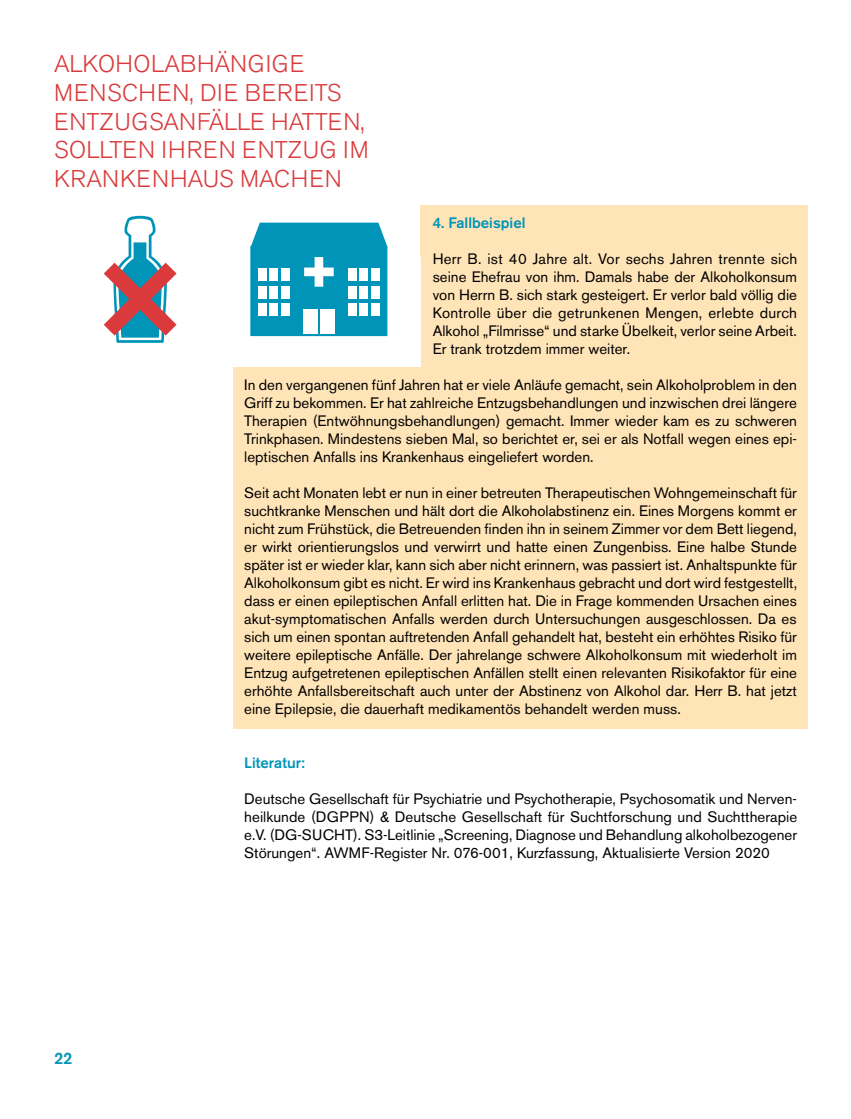
<style>
.page{position:relative;width:851px;height:1119px;background:#fff}
.page>*{position:absolute;margin:0;border:0;box-sizing:border-box;transform-origin:0 0}
.t1{font:300 24px/28.8px "Akzidenz Grotesk BE";letter-spacing:.02em;color:#da3a3b}
.t2{font:500 16.5px "Akzidenz Grotesk BE";color:#0095b8}
.t3{font:15px/18px "Akzidenz Grotesk BE";color:#000;text-align:justify}
.t4{font:500 15px "Akzidenz Grotesk BE";color:#0095b8}
</style>
<div class="page">
<div style="left:233px;top:205px;width:574px;height:37px;background:#ffe4b7"></div>
<div style="left:233px;top:224px;width:574px;height:32px;background:#ffe4b7"></div>
<div style="left:421px;top:241px;width:386px;height:128px;background:#ffe4b7"></div>
<div style="left:233px;top:367px;width:574px;height:110px;background:#ffe4b7"></div>
<div style="left:233px;top:475px;width:574px;height:254px;background:#ffe4b7"></div>
<div style="left:54px;top:54px;width:366px;height:295px;background:#fff"></div>
<svg style="left:104px;top:216px;width:72px;height:127px"></svg>
<svg style="left:250px;top:222px;width:137px;height:114px"></svg>
<h1 class="t1" style="left:54px;top:50px;width:316px">ALKOHOLABHÄNGIGE<br>MENSCHEN, DIE BEREITS<br>ENTZUGSANFÄLLE HATTEN,<br>SOLLTEN IHREN ENTZUG IM<br>KRANKENHAUS MACHEN</h1>
<p class="t4" style="left:432px;top:213px;width:94px">4. Fallbeispiel</p>
<p class="t3" style="left:432px;top:250px;width:366px">Herr B. ist 40 Jahre alt. Vor sechs Jahren trennte sich seine Ehefrau von ihm. Damals habe der Alkoholkonsum von Herrn B. sich stark gesteigert. Er verlor bald völlig die Kontrolle über die getrunkenen Mengen, erlebte durch Alkohol „Filmrisse“ und starke Übelkeit, verlor seine Arbeit.<br>Er trank trotzdem immer weiter.</p>
<p class="t3" style="left:244px;top:376px;width:554px">In den vergangenen fünf Jahren hat er viele Anläufe gemacht, sein Alkoholproblem in den Griff zu bekommen. Er hat zahlreiche Entzugsbehandlungen und inzwischen drei längere Therapien (Entwöhnungsbehandlungen) gemacht. Immer wieder kam es zu schweren Trinkphasen. Mindestens sieben Mal, so berichtet er, sei er als Notfall wegen eines epi&shy;leptischen Anfalls ins Krankenhaus eingeliefert worden.</p>
<p class="t3" style="left:244px;top:484px;width:554px">Seit acht Monaten lebt er nun in einer betreuten Therapeutischen Wohngemeinschaft für suchtkranke Menschen und hält dort die Alkoholabstinenz ein. Eines Morgens kommt er nicht zum Frühstück, die Betreuenden finden ihn in seinem Zimmer vor dem Bett liegend, er wirkt orientierungslos und verwirrt und hatte einen Zungenbiss. Eine halbe Stunde später ist er wieder klar, kann sich aber nicht erinnern, was passiert ist. Anhaltspunkte für Alkoholkonsum gibt es nicht. Er wird ins Krankenhaus gebracht und dort wird festgestellt, dass er einen epileptischen Anfall erlitten hat. Die in Frage kommenden Ursachen eines akut-symptomatischen Anfalls werden durch Untersuchungen ausgeschlossen. Da es sich um einen spontan auftretenden Anfall gehandelt hat, besteht ein erhöhtes Risiko für weitere epileptische Anfälle. Der jahrelange schwere Alkoholkonsum mit wiederholt im Entzug aufgetretenen epileptischen Anfällen stellt einen relevanten Risikofaktor für eine erhöhte Anfallsbereitschaft auch unter der Abstinenz von Alkohol dar. Herr B. hat jetzt eine Epilepsie, die dauerhaft medikamentös behandelt werden muss.</p>
<p class="t2" style="left:54px;top:1048px;width:20px">22</p>
<p class="t4" style="left:244px;top:753px;width:62px">Literatur:</p>
<p class="t3" style="left:244px;top:790px;width:554px">Deutsche Gesellschaft für Psychiatrie und Psychotherapie, Psychosomatik und Nerven&shy;heilkunde (DGPPN) &amp; Deutsche Gesellschaft für Suchtforschung und Suchttherapie e.V. (DG-SUCHT). S3-Leitlinie „Screening, Diagnose und Behandlung alkoholbezogener Störungen“. AWMF-Register Nr. 076-001, Kurzfassung, Aktualisierte Version 2020</p>
</div>
